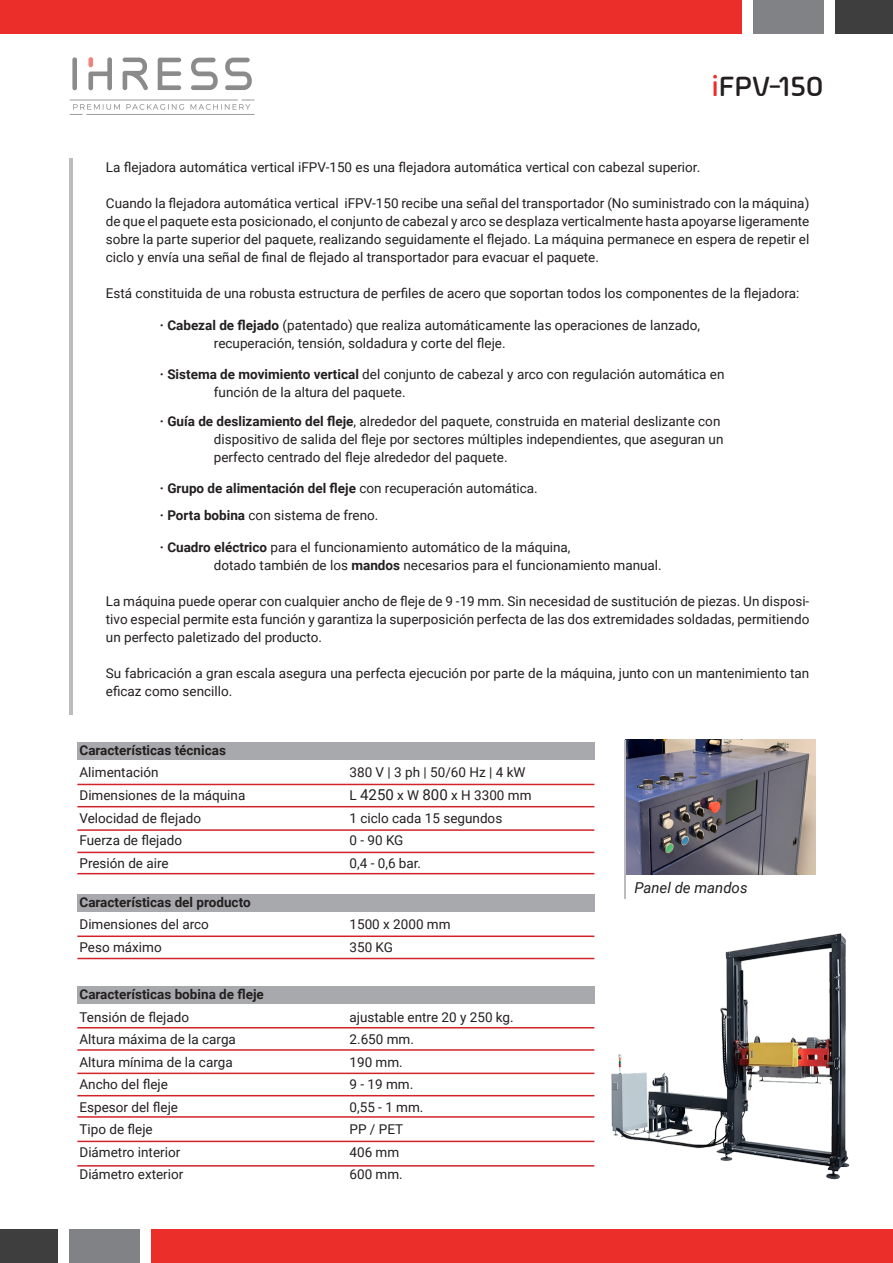
<style>
.page{position:relative;width:893px;height:1263px;background:#fff}
.page>*{position:absolute;margin:0;border:0;box-sizing:border-box;transform-origin:0 0}
.t1{font:500 29.4px "Ample Soft";color:#231f20}
.t2{font:italic 15px "Roboto";color:#231f20}
.t3{font:13.5px/18px "Roboto";color:#231f20;text-align:justify}
.t4{font:700 13.5px "Roboto";color:#231f20}
.s1{color:#eb2e29}
.s2{font-weight:700}
.s3{font-weight:400}
.s4{font-size:15px}
</style>
<div class="page">
<div style="left:0;top:0;width:742px;height:34px;background:#eb2e29"></div>
<div style="left:835px;top:0;width:58px;height:34px;background:#3e3e3f"></div>
<div style="left:753px;top:0;width:70px;height:34px;background:#808285"></div>
<div style="left:151px;top:1229px;width:742px;height:34px;background:#eb2e29"></div>
<div style="left:0;top:1229px;width:58px;height:34px;background:#3e3e3f"></div>
<div style="left:70px;top:1229px;width:70px;height:34px;background:#808285"></div>
<svg style="left:126px;top:104px;width:58px;height:6px"></svg>
<hr style="left:86px;top:114px;width:168px;height:1px;background:#3e3e3f">
<svg style="left:70px;top:104px;width:50px;height:11px"></svg>
<hr style="left:70px;top:100px;width:168px;height:1px;background:#3e3e3f">
<svg style="left:191px;top:100px;width:63px;height:10px"></svg>
<svg style="left:123px;top:58px;width:25px;height:32px"></svg>
<svg style="left:158px;top:58px;width:23px;height:32px"></svg>
<div style="left:72px;top:57px;width:5px;height:33px;background:#8b8b8b;border-radius:2px"></div>
<svg style="left:88px;top:57px;width:24px;height:33px"></svg>
<div style="left:88px;top:57px;width:5px;height:10px;background:#f3817e;border-radius:2px"></div>
<svg style="left:191px;top:58px;width:27px;height:32px"></svg>
<svg style="left:225px;top:58px;width:27px;height:32px"></svg>
<hr style="left:69px;top:158px;width:4px;height:556px;background:#bdbbbe">
<img style="left:625px;top:740px;width:191px;height:135px">
<hr style="left:624px;top:740px;width:1px;height:158px;background:#bdbbbe">
<div style="left:77px;top:742px;width:517px;height:17px;background:#a8a9ad"></div>
<hr style="left:77px;top:784px;width:517px;height:1px;background:#d1232a">
<hr style="left:77px;top:806px;width:517px;height:1px;background:#d1232a">
<hr style="left:77px;top:829px;width:517px;height:2px;background:#d1232a">
<hr style="left:77px;top:852px;width:517px;height:1px;background:#d1232a">
<hr style="left:77px;top:873px;width:517px;height:1px;background:#d1232a">
<div style="left:77px;top:894px;width:517px;height:17px;background:#a8a9ad"></div>
<hr style="left:77px;top:935px;width:517px;height:2px;background:#d1232a">
<hr style="left:77px;top:958px;width:517px;height:1px;background:#d1232a">
<div style="left:77px;top:987px;width:517px;height:17px;background:#a8a9ad"></div>
<hr style="left:77px;top:1027px;width:517px;height:1px;background:#d1232a">
<hr style="left:77px;top:1049px;width:517px;height:2px;background:#d1232a">
<hr style="left:77px;top:1072px;width:517px;height:2px;background:#d1232a">
<hr style="left:77px;top:1095px;width:517px;height:1px;background:#d1232a">
<hr style="left:77px;top:1116px;width:517px;height:2px;background:#d1232a">
<hr style="left:77px;top:1141px;width:517px;height:1px;background:#d1232a">
<hr style="left:77px;top:1165px;width:517px;height:1px;background:#d1232a">
<img style="left:611px;top:933px;width:239px;height:247px">
<h1 class="t1" style="left:712px;top:70px;width:113px"><span class="s1">i</span>FPV-150</h1>
<p class="t3" style="left:106px;top:158px;width:596px">La flejadora automática vertical iFPV-150 es una flejadora automática vertical con cabezal superior.</p>
<p class="t3" style="left:106px;top:194px;width:705px">Cuando la flejadora automática vertical iFPV-150 recibe una señal del transportador (No suministrado con la máquina) de que el paquete esta posicionado, el conjunto de cabezal y arco se desplaza verticalmente hasta apoyarse ligeramente sobre la parte superior del paquete, realizando seguidamente el flejado. La máquina permanece en espera de repetir el ciclo y envía una señal de final de flejado al transportador para evacuar el paquete.</p>
<p class="t3" style="left:106px;top:284px;width:695px">Está constituida de una robusta estructura de perfiles de acero que soportan todos los componentes de la flejadora:</p>
<p class="t3" style="left:160px;top:315px;width:542px"><span class="s2">· Cabezal de flejado</span> (patentado) que realiza automáticamente las operaciones de lanzado,</p>
<p class="t3" style="left:214px;top:333px;width:293px">recuperación, tensión, soldadura y corte del fleje.</p>
<p class="t3" style="left:160px;top:365px;width:566px"><span class="s2">· Sistema de movimiento vertical</span> del conjunto de cabezal y arco con regulación automática en</p>
<p class="t3" style="left:214px;top:383px;width:193px">función de la altura del paquete.</p>
<p class="t3" style="left:160px;top:411px;width:562px"><span class="s2">· Guía de deslizamiento del fleje</span>, alrededor del paquete, construida en material deslizante con</p>
<p class="t3" style="left:214px;top:429px;width:511px">dispositivo de salida del fleje por sectores múltiples independientes, que aseguran un</p>
<p class="t3" style="left:214px;top:447px;width:295px">perfecto centrado del fleje alrededor del paquete.</p>
<p class="t4" style="left:160px;top:479px;width:379px">· Grupo de alimentación del fleje <span class="s3">con recuperación automática.</span></p>
<p class="t3" style="left:160px;top:506px;width:220px"><span class="s2">· Porta bobina</span> con sistema de freno.</p>
<p class="t3" style="left:160px;top:537px;width:412px"><span class="s2">· Cuadro eléctrico</span> para el funcionamiento automático de la máquina,</p>
<p class="t3" style="left:214px;top:555px;width:449px">dotado también de los <span class="s2">mandos</span> necesarios para el funcionamiento manual.</p>
<p class="t3" style="left:106px;top:591px;width:705px">La máquina puede operar con cualquier ancho de fleje de 9 -19 mm. Sin necesidad de sustitución de piezas. Un disposi&shy;tivo especial permite esta función y garantiza la superposición perfecta de las dos extremidades soldadas, permitiendo un perfecto paletizado del producto.</p>
<p class="t3" style="left:106px;top:663px;width:705px">Su fabricación a gran escala asegura una perfecta ejecución por parte de la máquina, junto con un mantenimiento tan eficaz como sencillo.</p>
<p class="t4" style="left:80px;top:741px;width:148px">Características técnicas</p>
<p class="t3" style="left:80px;top:763px;width:81px">Alimentación</p>
<p class="t3" style="left:350px;top:763px;width:177px">380 V | 3 ph | 50/60 Hz | 4 kW</p>
<p class="t3" style="left:80px;top:786px;width:167px">Dimensiones de la máquina</p>
<p class="t3" style="left:350px;top:786px;width:183px">L <span class="s4">4250</span> x W <span class="s4">800</span> x H 3300 mm</p>
<p class="t3" style="left:80px;top:808px;width:123px">Velocidad de flejado</p>
<p class="t3" style="left:350px;top:808px;width:154px">1 ciclo cada 15 segundos</p>
<p class="t3" style="left:80px;top:831px;width:104px">Fuerza de flejado</p>
<p class="t3" style="left:350px;top:831px;width:55px">0 - 90 KG</p>
<p class="t3" style="left:80px;top:853px;width:91px">Presión de aire</p>
<p class="t3" style="left:350px;top:853px;width:73px">0,4 - 0,6 bar.</p>
<p class="t4" style="left:80px;top:892px;width:173px">Características del producto</p>
<p class="t3" style="left:80px;top:915px;width:131px">Dimensiones del arco</p>
<p class="t3" style="left:350px;top:915px;width:103px">1500 x 2000 mm</p>
<p class="t3" style="left:80px;top:937px;width:84px">Peso máximo</p>
<p class="t3" style="left:350px;top:937px;width:45px">350 KG</p>
<p class="t4" style="left:80px;top:985px;width:186px">Características bobina de fleje</p>
<p class="t3" style="left:80px;top:1007px;width:111px">Tensión de flejado</p>
<p class="t3" style="left:350px;top:1007px;width:166px">ajustable entre 20 y 250 kg.</p>
<p class="t3" style="left:80px;top:1030px;width:158px">Altura máxima de la carga</p>
<p class="t3" style="left:350px;top:1030px;width:66px">2.650 mm.</p>
<p class="t3" style="left:80px;top:1052px;width:155px">Altura mínima de la carga</p>
<p class="t3" style="left:350px;top:1052px;width:55px">190 mm.</p>
<p class="t3" style="left:80px;top:1075px;width:90px">Ancho del fleje</p>
<p class="t3" style="left:350px;top:1075px;width:65px">9 - 19 mm.</p>
<p class="t3" style="left:80px;top:1097px;width:100px">Espesor del fleje</p>
<p class="t3" style="left:350px;top:1097px;width:75px">0,55 - 1 mm.</p>
<p class="t3" style="left:80px;top:1120px;width:75px">Tipo de fleje</p>
<p class="t3" style="left:350px;top:1120px;width:55px">PP / PET</p>
<p class="t3" style="left:80px;top:1142px;width:102px">Diámetro interior</p>
<p class="t3" style="left:350px;top:1142px;width:51px">406 mm</p>
<p class="t3" style="left:80px;top:1165px;width:105px">Diámetro exterior</p>
<p class="t3" style="left:350px;top:1165px;width:55px">600 mm.</p>
<p class="t2" style="left:634px;top:877px;width:115px">Panel de mandos</p>
</div>
